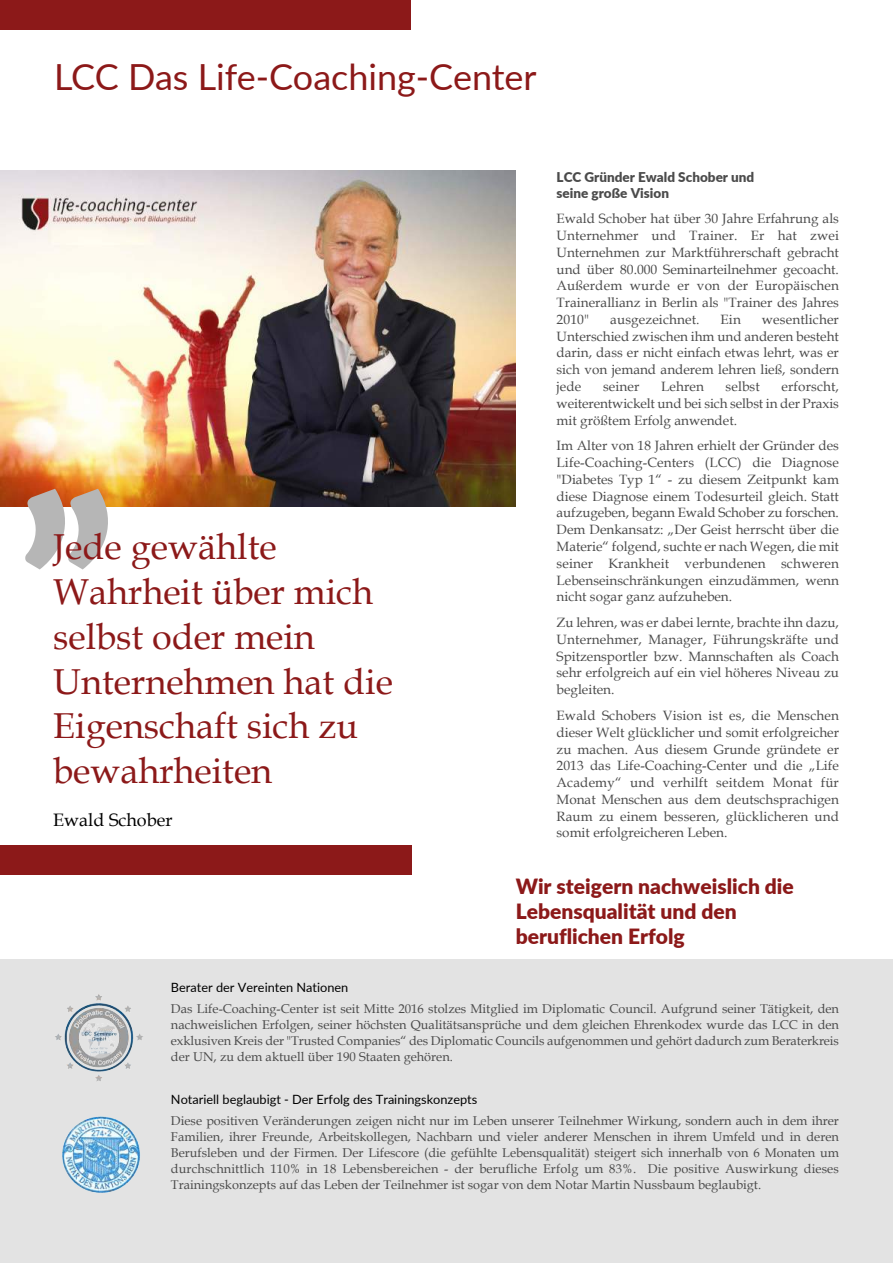
<style>
.page{position:relative;width:893px;height:1263px;background:#fff}
.page>*{position:absolute;margin:0;border:0;box-sizing:border-box;transform-origin:0 0}
.t1{font:900 240px "Lato";color:#b6b6b6}
.t2{font:36px/44.7px "Book Antiqua";color:#8c1919}
.t3{font:36px "Lato";color:#8c1919}
.t4{font:900 21px/25.2px "Lato";color:#8c1919}
.t5{font:18px "Book Antiqua";color:#000}
.t6{font:13.5px/16.8px "Book Antiqua";color:#4b4b4b;text-align:justify}
.t7{font:900 13.5px/16.2px "Lato";color:#4b4b4b}
.t8{font:12.75px/15.9px "Book Antiqua";color:#4b4b4b;text-align:justify}
.t9{font:12.75px "Lato";color:#000}
</style>
<div class="page">
<img style="left:0;top:170px;width:516px;height:337px">
<div style="left:0;top:959px;width:893px;height:304px;background:#e3e3e3"></div>
<div style="left:0;top:0;width:411px;height:29px;background:#8c1919"></div>
<div style="left:0;top:846px;width:411px;height:29px;background:#8c1919"></div>
<img style="left:55px;top:994px;width:88px;height:87px">
<img style="left:62px;top:1116px;width:78px;height:77px">
<h2 class="t3" style="left:54px;top:61px;width:484px">LCC Das Life-Coaching-Center</h2>
<h1 class="t1" style="left:21px;top:336px;width:97px">„</h1>
<h2 class="t2" style="left:53px;top:529px;width:341px">Jede gewählte<br>Wahrheit über mich selbst oder mein<br>Unternehmen hat die<br>Eigenschaft sich zu bewahrheiten</h2>
<h3 class="t5" style="left:53px;top:812px;width:121px">Ewald Schober</h3>
<p class="t7" style="left:557px;top:170px;width:199px">LCC Gründer Ewald Schober und seine große Vision</p>
<p class="t6" style="left:557px;top:212px;width:284px">Ewald Schober hat über 30 Jahre Erfahrung als Unternehmer und Trainer. Er hat zwei Unternehmen zur Marktführerschaft gebracht und über 80.000 Seminarteilnehmer gecoacht.<br>Außerdem wurde er von der Europäischen Trainerallianz in Berlin als "Trainer des Jahres 2010"</p>
<p class="t6" style="left:557px;top:312px;width:284px;text-indent:205px">wesentlicher Unterschied zwischen ihm und anderen besteht darin, dass er nicht einfach etwas lehrt, was er sich von jemand anderem lehren ließ, sondern jede</p>
<p class="t6" style="left:610px;top:312px;width:91px">ausgezeichnet.</p>
<p class="t6" style="left:721px;top:312px;width:22px">Ein</p>
<p class="t6" style="left:557px;top:380px;width:284px;text-indent:225px">erforscht, weiterentwickelt und bei sich selbst in der Praxis mit größtem Erfolg anwendet.</p>
<p class="t6" style="left:557px;top:439px;width:284px">Im Alter von 18 Jahren erhielt der Gründer des Life-Coaching-Centers (LCC) die Diagnose "Diabetes Typ 1“ - zu diesem Zeitpunkt kam diese Diagnose einem Todesurteil gleich. Statt aufzugeben, begann Ewald Schober zu forschen.<br>Dem Denkansatz: „Der Geist herrscht über die Materie“ folgend, suchte er nach Wegen, die mit seiner Krankheit verbundenen schweren Lebenseinschränkungen einzudämmen, wenn nicht sogar ganz aufzuheben.</p>
<p class="t6" style="left:557px;top:616px;width:284px">Zu lehren, was er dabei lernte, brachte ihn dazu, Unternehmer, Manager, Führungskräfte und Spitzensportler bzw. Mannschaften als Coach sehr erfolgreich auf ein viel höheres Niveau zu begleiten.</p>
<p class="t6" style="left:557px;top:709px;width:284px">Ewald Schobers Vision ist es, die Menschen dieser Welt glücklicher und somit erfolgreicher zu machen. Aus diesem Grunde gründete er 2013 das Life-Coaching-Center und die „Life Academy“ und verhilft seitdem Monat für Monat Menschen aus dem deutschsprachigen Raum zu einem besseren, glücklicheren und somit erfolgreicheren Leben.</p>
<p class="t6" style="left:603px;top:380px;width:38px">seiner</p>
<p class="t6" style="left:661px;top:380px;width:44px">Lehren</p>
<p class="t6" style="left:726px;top:380px;width:36px">selbst</p>
<p class="t9" style="left:171px;top:982px;width:179px">Berater der Vereinten Nationen</p>
<h3 class="t4" style="left:516px;top:875px;width:280px">Wir steigern nachweislich die<br>Lebensqualität und den beruflichen Erfolg</h3>
<p class="t8" style="left:171px;top:1002px;width:669px">Das Life-Coaching-Center ist seit Mitte 2016 stolzes Mitglied im Diplomatic Council. Aufgrund seiner Tätigkeit, den nachweislichen Erfolgen, seiner höchsten Qualitätsansprüche und dem gleichen Ehrenkodex wurde das LCC in den exklusiven Kreis der "Trusted Companies“ des Diplomatic Councils aufgenommen und gehört dadurch zum Beraterkreis der UN, zu dem aktuell über 190 Staaten gehören.</p>
<p class="t9" style="left:171px;top:1094px;width:308px">Notariell beglaubigt - Der Erfolg des Trainingskonzepts</p>
<p class="t8" style="left:171px;top:1114px;width:669px">Diese positiven Veränderungen zeigen nicht nur im Leben unserer Teilnehmer Wirkung, sondern auch in dem ihrer Familien, ihrer Freunde, Arbeitskollegen, Nachbarn und vieler anderer Menschen in ihrem Umfeld und in deren Berufsleben und der Firmen. Der Lifescore (die gefühlte Lebensqualität) steigert sich innerhalb von 6 Monaten um durchschnittlich 110% in 18 Lebensbereichen - der berufliche Erfolg um 83%. Die positive Auswirkung dieses Trainingskonzepts auf das Leben der Teilnehmer ist sogar von dem Notar Martin Nussbaum beglaubigt.</p>
</div>
